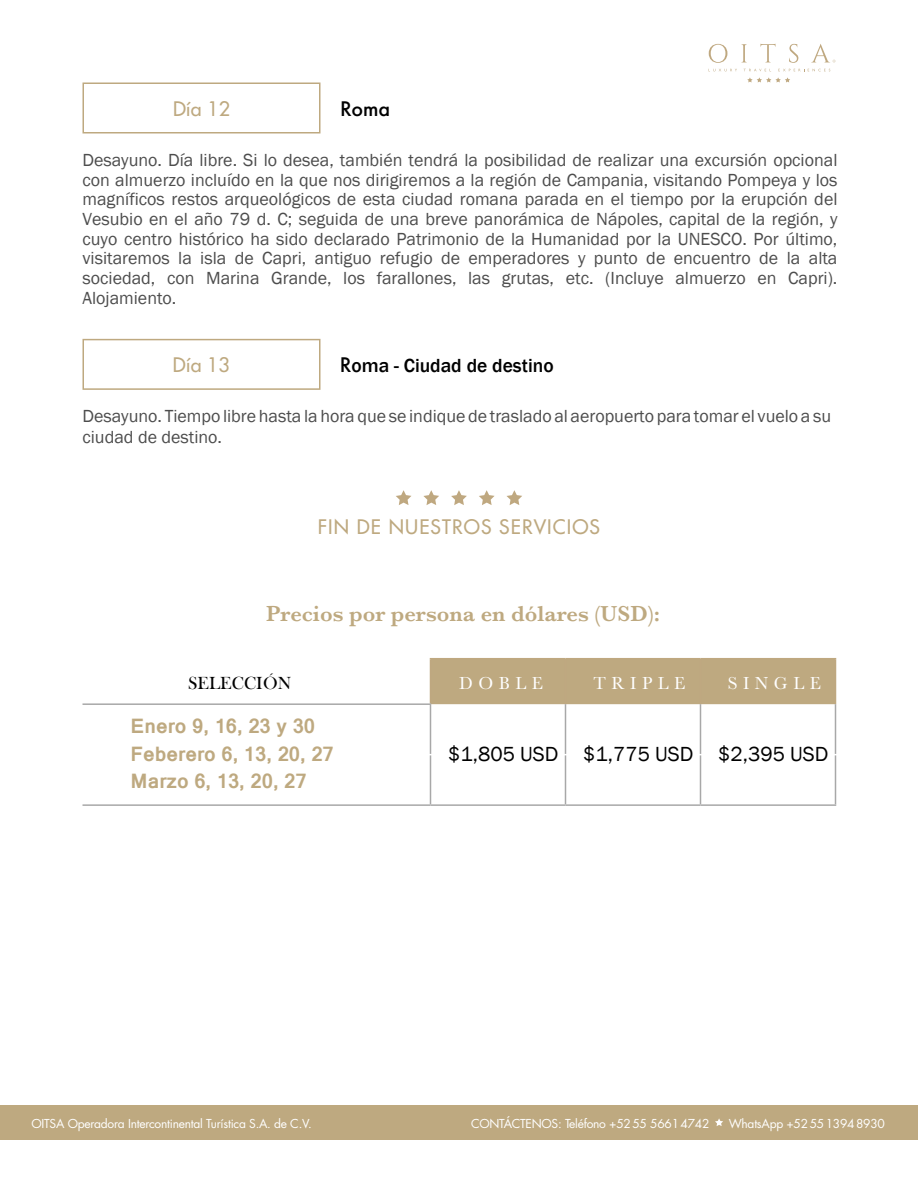
<style>
.page{position:relative;width:918px;height:1188px;background:#fff}
.page>*{position:absolute;margin:0;border:0;box-sizing:border-box;transform-origin:0 0}
.t1{font:600 22.5px "Baskerville";color:#bea980}
.t2{font:21px "Franklin Gothic";color:#000}
.t3{font:700 19.5px/27.8px "Kartika";color:#bea980}
.t4{font:500 19.5px "Futura Std";letter-spacing:.055em;color:#bea980}
.t5{font:500 19.5px "Franklin Gothic";color:#000}
.t6{font:500 19.5px "Futura";color:#000}
.t7{font:18px/19.6px "Franklin Gothic";color:#4d4d4d;text-align:justify}
.t8{font:18px "Baskerville";letter-spacing:.305em;color:#fff}
.t9{font:18px "Bask Old Face";letter-spacing:.015em;color:#000}
.t10{font:12px "Futura Std";letter-spacing:-.02em;color:#fff}
.s1{font-family:"Futura"}
</style>
<div class="page">
<svg style="left:747px;top:77px;width:43px;height:5px"></svg>
<svg style="left:708px;top:69px;width:29px;height:2px"></svg>
<svg style="left:744px;top:69px;width:26px;height:2px"></svg>
<svg style="left:778px;top:69px;width:52px;height:2px"></svg>
<svg style="left:709px;top:44px;width:18px;height:19px"></svg>
<svg style="left:741px;top:44px;width:6px;height:18px"></svg>
<svg style="left:760px;top:44px;width:16px;height:18px"></svg>
<svg style="left:789px;top:44px;width:9px;height:19px"></svg>
<svg style="left:811px;top:44px;width:25px;height:19px"></svg>
<div style="left:0;top:1106px;width:918px;height:34px;background:#bea980"></div>
<svg style="left:715px;top:1118px;width:8px;height:8px"></svg>
<div style="left:82px;top:82px;width:239px;height:52px;border:2px solid #bea980"></div>
<div style="left:82px;top:339px;width:239px;height:51px;border:2px solid #bea980"></div>
<svg style="left:451px;top:490px;width:16px;height:15px"></svg>
<svg style="left:479px;top:490px;width:16px;height:15px"></svg>
<svg style="left:507px;top:490px;width:15px;height:15px"></svg>
<svg style="left:396px;top:490px;width:15px;height:15px"></svg>
<svg style="left:423px;top:490px;width:16px;height:15px"></svg>
<div style="left:431px;top:659px;width:404px;height:45px;background:#bea980"></div>
<hr style="left:430px;top:658px;width:136px;height:1px;background:#bfa880">
<hr style="left:430px;top:659px;width:1px;height:44px;background:#bfa880">
<hr style="left:566px;top:658px;width:134px;height:1px;background:#bfa880">
<hr style="left:565px;top:659px;width:1px;height:45px;background:#bfa880">
<hr style="left:700px;top:658px;width:136px;height:1px;background:#bfa880">
<hr style="left:700px;top:659px;width:1px;height:45px;background:#bfa880">
<hr style="left:835px;top:659px;width:1px;height:45px;background:#bfa880">
<hr style="left:430px;top:705px;width:1px;height:49px;background:#a8a8a8">
<hr style="left:565px;top:704px;width:1px;height:50px;background:#a8a8a8">
<hr style="left:700px;top:704px;width:1px;height:50px;background:#a8a8a8">
<hr style="left:835px;top:704px;width:1px;height:50px;background:#a8a8a8">
<hr style="left:430px;top:755px;width:1px;height:49px;background:#a8a8a8">
<hr style="left:565px;top:755px;width:1px;height:49px;background:#a8a8a8">
<hr style="left:700px;top:755px;width:1px;height:49px;background:#a8a8a8">
<hr style="left:835px;top:755px;width:1px;height:49px;background:#a8a8a8">
<hr style="left:82px;top:703px;width:349px;height:2px;background:#a8a8a8">
<hr style="left:82px;top:804px;width:348px;height:2px;background:#a8a8a8">
<hr style="left:430px;top:804px;width:136px;height:2px;background:#a8a8a8">
<hr style="left:566px;top:804px;width:134px;height:2px;background:#a8a8a8">
<hr style="left:700px;top:804px;width:136px;height:2px;background:#a8a8a8">
<p class="t4" style="left:173px;top:97px;width:58px">Día 12</p>
<p class="t6" style="left:340px;top:95px;width:52px">Roma</p>
<p class="t7" style="left:83px;top:150px;width:756px">Desayuno. Día libre. Si lo desea, también tendrá la posibilidad de realizar una excursión opcional con almuerzo incluído en la que nos dirigiremos a la región de Campania, visitando Pompeya y los magníficos restos arqueológicos de esta ciudad romana parada en el tiempo por la erupción del Vesubio en el año 79 d. C; seguida de una breve panorámica de Nápoles, capital de la región, y cuyo centro histórico ha sido declarado Patrimonio de la Humanidad por la UNESCO. Por último, visitaremos la isla de Capri, antiguo refugio de emperadores y punto de encuentro de la alta sociedad, con Marina Grande, los farallones, las grutas, etc. (Incluye almuerzo en Capri).<br>Alojamiento.</p>
<p class="t4" style="left:173px;top:353px;width:58px">Día 13</p>
<p class="t5" style="left:340px;top:355px;width:215px"><span class="s1">R</span>oma - Ciudad de destino</p>
<p class="t7" style="left:83px;top:406px;width:750px;line-height:20.4px">Desayuno. Tiempo libre hasta la hora que se indique de traslado al aeropuerto para tomar el vuelo a su ciudad de destino.</p>
<p class="t4" style="left:318px;top:514px;width:284px">FIN DE NUESTROS SERVICIOS</p>
<p class="t1" style="left:266px;top:597px;width:396px">Precios por persona en dólares (USD):</p>
<p class="t9" style="left:188px;top:676px;width:105px">SELECCIÓN</p>
<p class="t8" style="left:459px;top:672px;width:85px">DOBLE</p>
<p class="t8" style="left:593px;top:672px;width:93px">TRIPLE</p>
<p class="t8" style="left:728px;top:672px;width:95px">SINGLE</p>
<p class="t3" style="left:131px;top:714px;width:205px">Enero 9, 16, 23 y 30<br>Feberero 6, 13, 20, 27<br>Marzo 6, 13, 20, 27</p>
<p class="t2" style="left:448px;top:742px;width:382px">$1,805 USD $1,775 USD $2,395 USD</p>
<p class="t10" style="left:32px;top:1116px;width:282px">OITSA Operadora Intercontinental Turística S.A. de C.V.</p>
<p class="t10" style="left:471px;top:1116px;width:240px">CONTÁCTENOS: Teléfono +5255 56614742</p>
<p class="t10" style="left:729px;top:1116px;width:158px">WhatsApp +525513948930</p>
</div>
